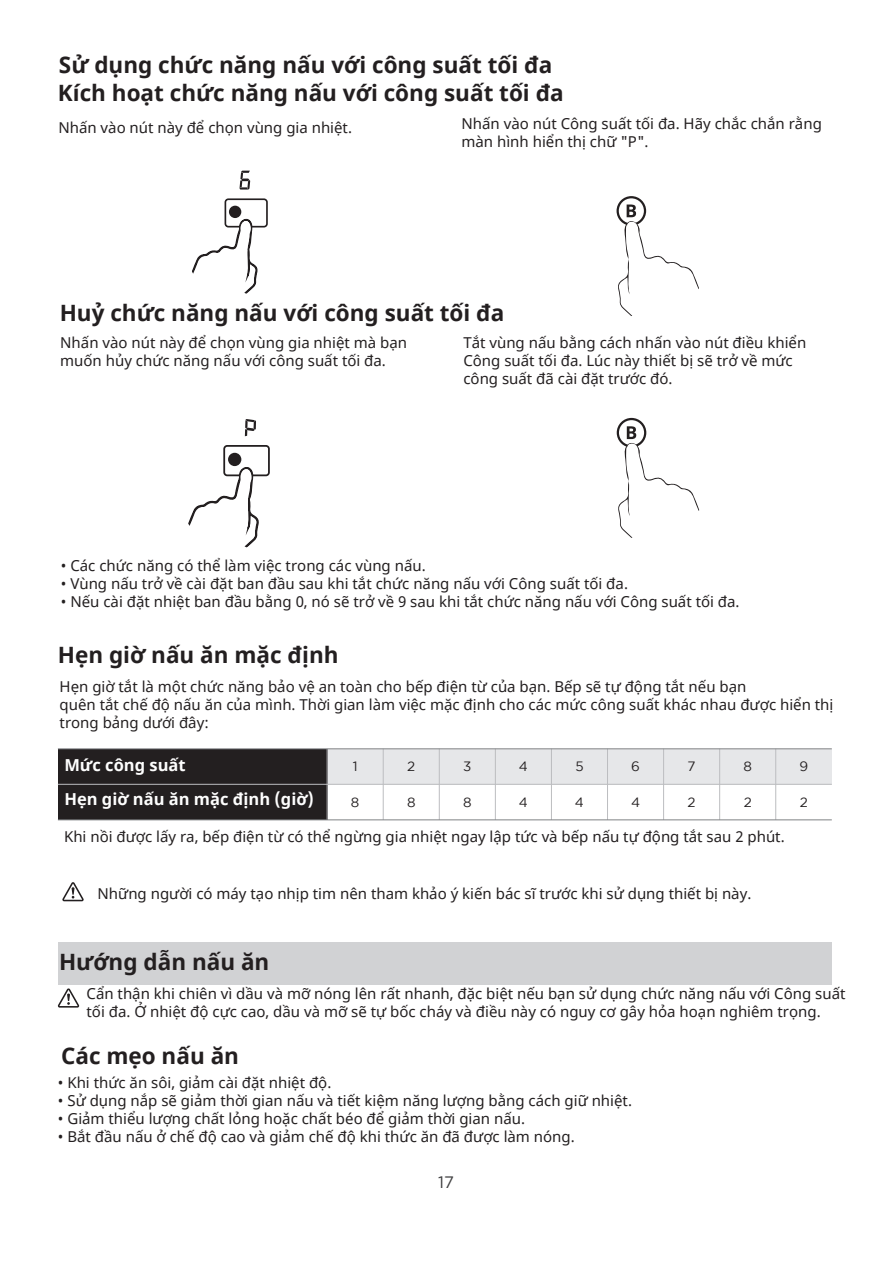
<style>
.page{position:relative;width:893px;height:1263px;background:#fff}
.page>*{position:absolute;margin:0;border:0;box-sizing:border-box;transform-origin:0 0}
.t1{font:700 22.5px "Noto Sans";color:#231f20}
.t2{font:700 16.5px "Noto Sans";color:#fefefe}
.t3{font:16.5px "Gotham HTF";color:#3e3e3f}
.t4{font:15px/18px "Noto Sans";color:#231f20}
.t5{font:13.5px "Gotham";color:#231f20}
</style>
<div class="page">
<svg style="left:58px;top:988px;width:21px;height:19px"></svg>
<div style="left:58px;top:942px;width:774px;height:42px;background:#d1d2d4"></div>
<div style="left:58px;top:749px;width:774px;height:35px;background:#e6e7e9"></div>
<div style="left:58px;top:784px;width:269px;height:36px;background:#231f20"></div>
<div style="left:58px;top:749px;width:269px;height:35px;background:#231f20"></div>
<hr style="left:58px;top:784px;width:774px;height:1px;background:#bcbdc0">
<hr style="left:327px;top:749px;width:1px;height:71px;background:#bcbdc0">
<hr style="left:383px;top:749px;width:1px;height:71px;background:#bcbdc0">
<hr style="left:439px;top:749px;width:1px;height:71px;background:#bcbdc0">
<hr style="left:495px;top:749px;width:1px;height:71px;background:#bcbdc0">
<hr style="left:551px;top:749px;width:1px;height:71px;background:#bcbdc0">
<hr style="left:607px;top:749px;width:1px;height:71px;background:#bcbdc0">
<hr style="left:663px;top:749px;width:1px;height:71px;background:#bcbdc0">
<hr style="left:719px;top:749px;width:1px;height:71px;background:#bcbdc0">
<hr style="left:775px;top:749px;width:1px;height:71px;background:#bcbdc0">
<hr style="left:58px;top:819px;width:774px;height:1px;background:#808285">
<hr style="left:58px;top:748px;width:774px;height:1px;background:#808285">
<svg style="left:62px;top:882px;width:22px;height:19px"></svg>
<div style="left:225px;top:198px;width:43px;height:29px;border:2px solid #231f20;border-radius:3px"></div>
<svg style="left:193px;top:170px;width:65px;height:124px"></svg>
<div style="left:240px;top:221px;width:11px;height:15px;background:#fff;border-radius:50%"></div>
<svg style="left:245px;top:419px;width:11px;height:17px"></svg>
<div style="left:223px;top:445px;width:47px;height:31px;border:2px solid #231f20;border-radius:3px"></div>
<div style="left:228px;top:453px;width:13px;height:13px;background:#231f20;border-radius:50%"></div>
<svg style="left:189px;top:465px;width:71px;height:83px"></svg>
<div style="left:240px;top:469px;width:12px;height:16px;background:#fff;border-radius:50%"></div>
<div style="left:617px;top:196px;width:29px;height:30px;border:2px solid #231f20;border-radius:50%"></div>
<svg style="left:617px;top:204px;width:82px;height:112px"></svg>
<div style="left:627px;top:222px;width:10px;height:7px;background:#fff;border-radius:50%"></div>
<div style="left:617px;top:418px;width:29px;height:29px;border:2px solid #231f20;border-radius:50%"></div>
<svg style="left:618px;top:426px;width:81px;height:112px"></svg>
<div style="left:627px;top:444px;width:10px;height:6px;background:#fff;border-radius:50%"></div>
<h1 class="t1" style="left:59px;top:49px;width:495px">Sử dụng chức năng nấu với công suất tối đa</h1>
<h1 class="t1" style="left:58px;top:77px;width:507px">Kích hoạt chức năng nấu với công suất tối đa</h1>
<p class="t4" style="left:58px;top:119px;width:295px">Nhấn vào nút này để chọn vùng gia nhiệt.</p>
<p class="t4" style="left:461px;top:115px;width:362px">Nhấn vào nút Công suất tối đa. Hãy chắc chắn rằng màn hình hiển thị chữ "P".</p>
<h1 class="t1" style="left:60px;top:297px;width:446px">Huỷ chức năng nấu với công suất tối đa</h1>
<p class="t4" style="left:60px;top:334px;width:348px">Nhấn vào nút này để chọn vùng gia nhiệt mà bạn muốn hủy chức năng nấu với công suất tối đa.</p>
<p class="t4" style="left:463px;top:334px;width:344px">Tắt vùng nấu bằng cách nhấn vào nút điều khiển<br>Công suất tối đa. Lúc này thiết bị sẽ trở về mức công suất đã cài đặt trước đó.</p>
<p class="t4" style="left:61px;top:557px;width:366px">• Các chức năng có thể làm việc trong các vùng nấu.</p>
<p class="t4" style="left:61px;top:575px;width:569px">• Vùng nấu trở về cài đặt ban đầu sau khi tắt chức năng nấu với Công suất tối đa.</p>
<p class="t4" style="left:61px;top:593px;width:680px">• Nếu cài đặt nhiệt ban đầu bằng 0, nó sẽ trở về 9 sau khi tắt chức năng nấu với Công suất tối đa.</p>
<h1 class="t1" style="left:58px;top:639px;width:282px">Hẹn giờ nấu ăn mặc định</h1>
<p class="t4" style="left:60px;top:678px;width:775px">Hẹn giờ tắt là một chức năng bảo vệ an toàn cho bếp điện từ của bạn. Bếp sẽ tự động tắt nếu bạn<br>quên tắt chế độ nấu ăn của mình. Thời gian làm việc mặc định cho các mức công suất khác nhau được hiển thị trong bảng dưới đây:</p>
<p class="t2" style="left:64px;top:753px;width:123px">Mức công suất</p>
<p class="t5" style="left:631px;top:759px;width:10px">6</p>
<p class="t5" style="left:631px;top:794px;width:11px">4</p>
<p class="t5" style="left:799px;top:759px;width:10px">9</p>
<p class="t5" style="left:407px;top:759px;width:10px">2</p>
<p class="t5" style="left:407px;top:794px;width:10px">8</p>
<p class="t5" style="left:743px;top:759px;width:10px">8</p>
<p class="t5" style="left:744px;top:794px;width:10px">2</p>
<p class="t5" style="left:353px;top:759px;width:6px">1</p>
<p class="t5" style="left:351px;top:794px;width:10px">8</p>
<p class="t5" style="left:519px;top:759px;width:11px">4</p>
<p class="t5" style="left:519px;top:794px;width:11px">4</p>
<p class="t5" style="left:463px;top:759px;width:10px">3</p>
<p class="t5" style="left:463px;top:794px;width:10px">8</p>
<p class="t5" style="left:575px;top:759px;width:10px">5</p>
<p class="t5" style="left:575px;top:794px;width:11px">4</p>
<p class="t5" style="left:688px;top:759px;width:10px">7</p>
<p class="t5" style="left:688px;top:794px;width:10px">2</p>
<p class="t2" style="left:64px;top:787px;width:251px">Hẹn giờ nấu ăn mặc định (giờ)</p>
<p class="t5" style="left:800px;top:794px;width:10px">2</p>
<p class="t4" style="left:64px;top:828px;width:722px">Khi nồi được lấy ra, bếp điện từ có thể ngừng gia nhiệt ngay lập tức và bếp nấu tự động tắt sau 2 phút.</p>
<p class="t4" style="left:98px;top:885px;width:655px">Những người có máy tạo nhịp tim nên tham khảo ý kiến bác sĩ trước khi sử dụng thiết bị này.</p>
<h1 class="t1" style="left:59px;top:945px;width:212px">Hướng dẫn nấu ăn</h1>
<p class="t4" style="left:87px;top:985px;width:760px">Cẩn thận khi chiên vì dầu và mỡ nóng lên rất nhanh, đặc biệt nếu bạn sử dụng chức năng nấu với Công suất tối đa. Ở nhiệt độ cực cao, dầu và mỡ sẽ tự bốc cháy và điều này có nguy cơ gây hỏa hoạn nghiêm trọng.</p>
<h1 class="t1" style="left:61px;top:1039px;width:179px">Các mẹo nấu ăn</h1>
<p class="t4" style="left:58px;top:1074px;width:275px">• Khi thức ăn sôi, giảm cài đặt nhiệt độ.</p>
<p class="t4" style="left:58px;top:1092px;width:576px">• Sử dụng nắp sẽ giảm thời gian nấu và tiết kiệm năng lượng bằng cách giữ nhiệt.</p>
<p class="t4" style="left:58px;top:1110px;width:469px">• Giảm thiểu lượng chất lỏng hoặc chất béo để giảm thời gian nấu.</p>
<p class="t4" style="left:58px;top:1128px;width:518px">• Bắt đầu nấu ở chế độ cao và giảm chế độ khi thức ăn đã được làm nóng.</p>
<p class="t3" style="left:438px;top:1173px;width:17px">17</p>
</div>
